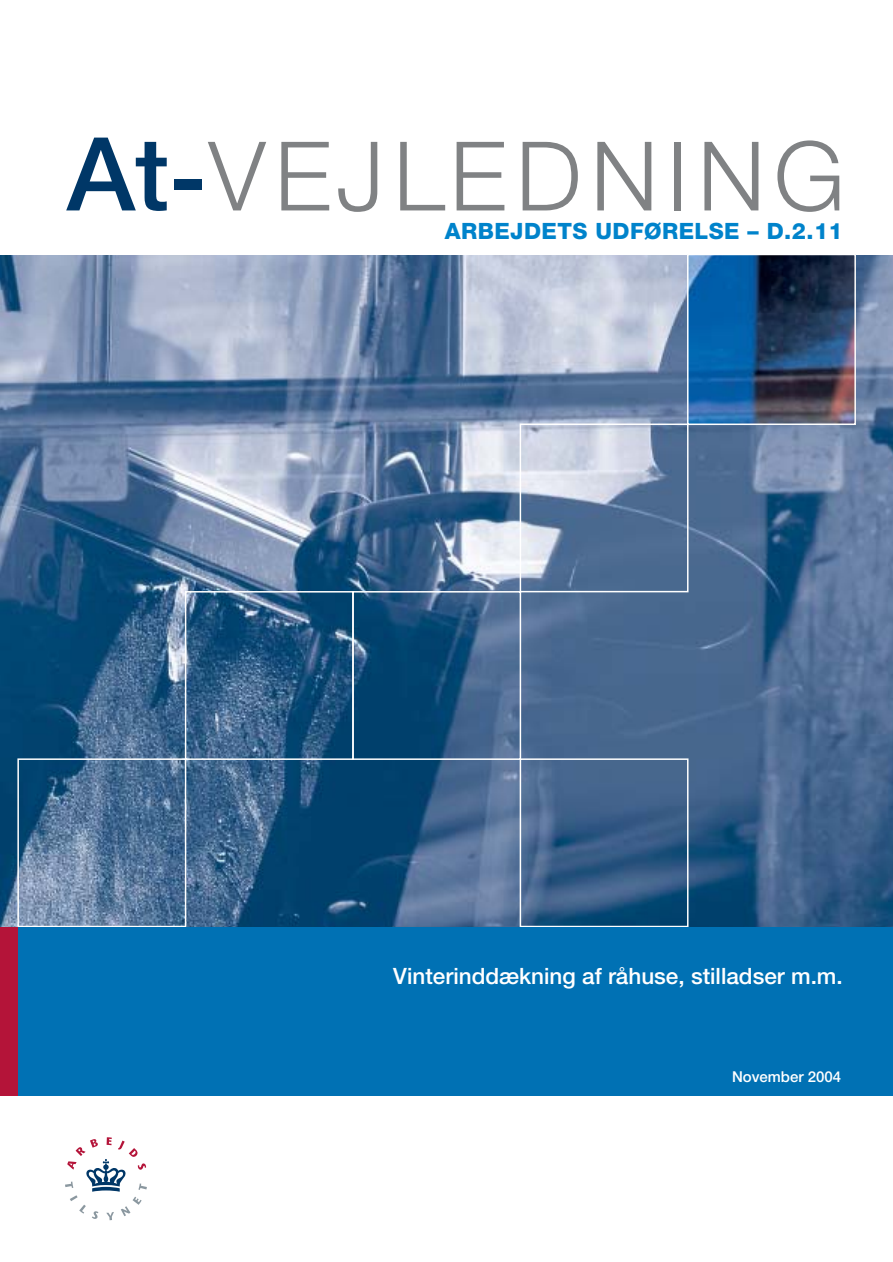
<style>
.page{position:relative;width:893px;height:1262px;background:#fff}
.page>*{position:absolute;margin:0;border:0;box-sizing:border-box;transform-origin:0 0}
.t1{font:300 96px "Helvetica Neue";letter-spacing:.095em;color:#808284}
.t2{font:500 22.5px "Helvetica Neue";color:#fff}
.t3{font:800 22.5px "Helvetica Neue";letter-spacing:.02em;color:#0083cb}
.t4{font:500 15px "Helvetica Neue";color:#fff}
.s1{font-weight:500;font-size:102px;color:#003767}
.s2{font-weight:500;color:#003767}
</style>
<div class="page">
<img style="left:0;top:255px;width:892px;height:672px">
<svg style="left:17px;top:757px;width:672px;height:170px;background:#3a638b"></svg>
<div style="left:0;top:927px;width:892px;height:168px;background:#0071b4"></div>
<div style="left:0;top:927px;width:17px;height:168px;background:#b41439"></div>
<svg style="left:65px;top:1137px;width:82px;height:83px"></svg>
<svg style="left:184px;top:254px;width:672px;height:506px;background:#6986a8"></svg>
<svg style="left:351px;top:423px;width:338px;height:337px;background:#5a799c"></svg>
<h1 class="t1" style="left:67px;top:142px;width:779px"><span class="s1">At</span><span class="s2">-</span>VEJLEDNING</h1>
<p class="t3" style="left:445px;top:223px;width:399px">ARBEJDETS UDFØRELSE – D.2.11</p>
<p class="t2" style="left:393px;top:967px;width:451px">Vinterinddækning af råhuse, stilladser m.m.</p>
<p class="t4" style="left:732px;top:1071px;width:111px">November 2004</p>
</div>
